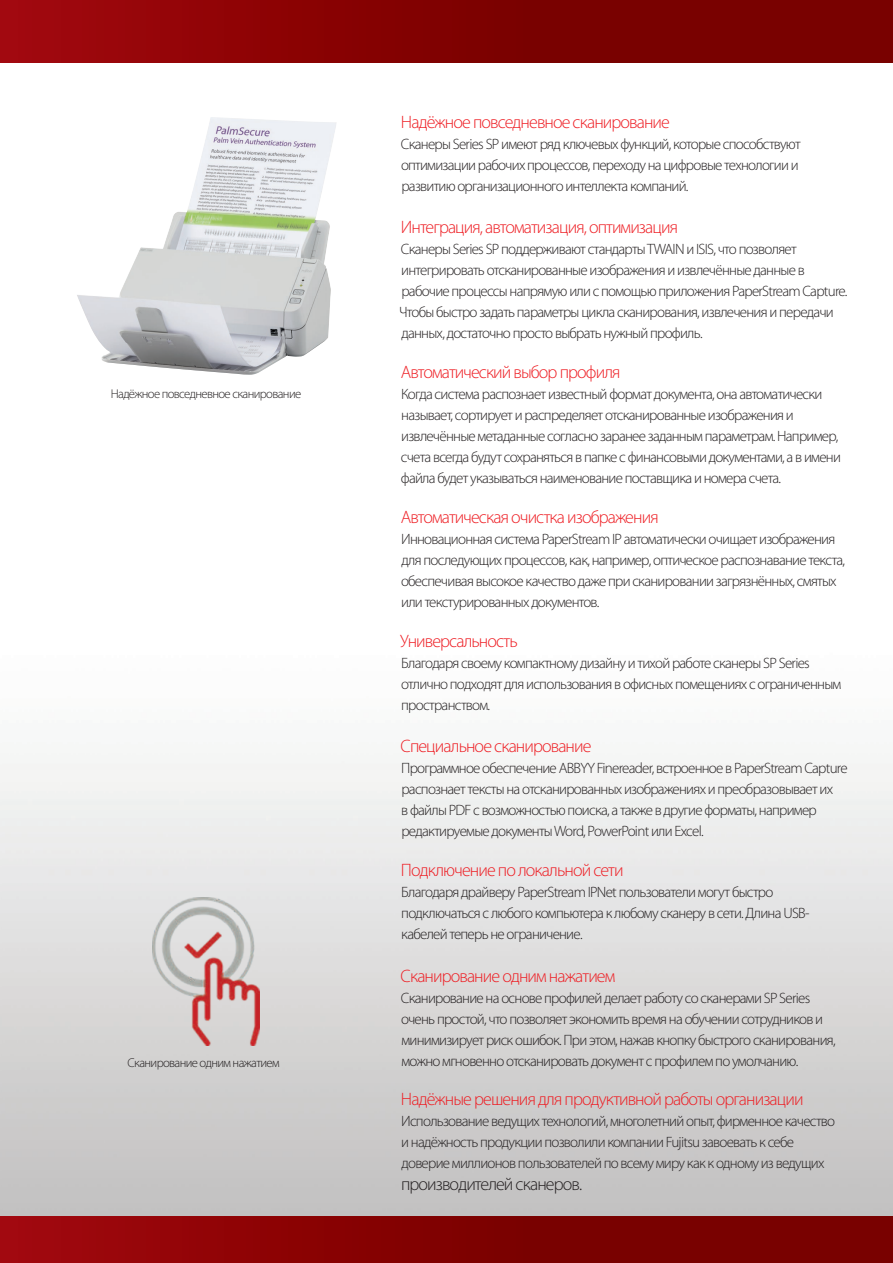
<style>
.page{position:relative;width:893px;height:1263px;background:#fff}
.page>*{position:absolute;margin:0;border:0;box-sizing:border-box;transform-origin:0 0}
.t1{font:300 18px "Myriad Pro";letter-spacing:-.05em;color:#ee1d23}
.t2{font:300 18px "Myriad Pro";letter-spacing:-.05em;color:#231f20}
.t3{font:300 15px/21px "Myriad Pro";letter-spacing:-.05em;color:#231f20}
.t4{font:300 12.75px "Myriad Pro";letter-spacing:-.05em;color:#231f20}
</style>
<div class="page">
<img style="left:0;top:761px;width:893px;height:455px">
<div style="left:0;top:1216px;width:893px;height:47px;background:linear-gradient(to right,#9b060a,#6f0000)"></div>
<div style="left:0;top:0;width:893px;height:63px;background:linear-gradient(to right,#9b060a,#6f0000)"></div>
<img style="left:77px;top:117px;width:259px;height:258px">
<img style="left:153px;top:897px;width:106px;height:148px">
<p class="t4" style="left:111px;top:389px;width:192px">Надёжное повседневное сканирование</p>
<p class="t4" style="left:128px;top:1057px;width:154px">Сканирование одним нажатием</p>
<p class="t1" style="left:401px;top:115px;width:270px">Надёжное повседневное сканирование</p>
<p class="t3" style="left:401px;top:134px;width:401px">Сканеры Series SP имеют ряд ключевых функций, которые способствуют оптимизации рабочих процессов, переходу на цифровые технологии и развитию организационного интеллекта компаний.</p>
<p class="t1" style="left:401px;top:220px;width:279px">Интеграция, автоматизация, оптимизация</p>
<p class="t3" style="left:399px;top:240px;width:450px">Сканеры Series SP поддерживают стандарты TWAIN и ISIS, что позволяет интегрировать отсканированные изображения и извлечённые данные в рабочие процессы напрямую или с помощью приложения PaperStream Capture.<br>Чтобы быстро задать параметры цикла сканирования, извлечения и передачи данных, достаточно просто выбрать нужный профиль.</p>
<p class="t1" style="left:401px;top:365px;width:221px">Автоматический выбор профиля</p>
<p class="t3" style="left:401px;top:385px;width:442px">Когда система распознает известный формат документа, она автоматически называет, сортирует и распределяет отсканированные изображения и извлечённые метаданные согласно заранее заданным параметрам. Например, счета всегда будут сохраняться в папке с финансовыми документами, а в имени файла будет указываться наименование поставщика и номера счета.</p>
<p class="t1" style="left:401px;top:510px;width:259px">Автоматическая очистка изображения</p>
<p class="t3" style="left:401px;top:530px;width:446px">Инновационная система PaperStream IP автоматически очищает изображения для последующих процессов, как, например, оптическое распознавание текста, обеспечивая высокое качество даже при сканировании загрязнённых, смятых или текстурированных документов.</p>
<p class="t1" style="left:400px;top:634px;width:119px">Универсальность</p>
<p class="t3" style="left:401px;top:653px;width:442px">Благодаря своему компактному дизайну и тихой работе сканеры SP Series отлично подходят для использования в офисных помещениях с ограниченным пространством.</p>
<p class="t1" style="left:401px;top:739px;width:192px">Специальное сканирование</p>
<p class="t3" style="left:401px;top:759px;width:448px">Программное обеспечение ABBYY Finereader, встроенное в PaperStream Capture распознает тексты на отсканированных изображениях и преобразовывает их<br>в файлы PDF с возможностью поиска, а также в другие форматы, например редактируемые документы Word, PowerPoint или Excel.</p>
<p class="t1" style="left:401px;top:863px;width:224px">Подключение по локальной сети</p>
<p class="t3" style="left:401px;top:883px;width:410px">Благодаря драйверу PaperStream IPNet пользователи могут быстро подключаться с любого компьютера к любому сканеру в сети. Длина USB&shy;кабелей теперь не ограничение.</p>
<p class="t1" style="left:401px;top:969px;width:216px">Сканирование одним нажатием</p>
<p class="t3" style="left:401px;top:988px;width:436px">Сканирование на основе профилей делает работу со сканерами SP Series очень простой, что позволяет экономить время на обучении сотрудников и минимизирует риск ошибок. При этом, нажав кнопку быстрого сканирования, можно мгновенно отсканировать документ с профилем по умолчанию.</p>
<p class="t1" style="left:401px;top:1092px;width:404px">Надёжные решения для продуктивной работы организации</p>
<p class="t3" style="left:401px;top:1112px;width:435px">Использование ведущих технологий, многолетний опыт, фирменное качество и надёжность продукции позволили компании Fujitsu завоевать к себе доверие миллионов пользователей по всему миру как к одному из ведущих</p>
<p class="t2" style="left:401px;top:1177px;width:183px">производителей сканеров.</p>
</div>
